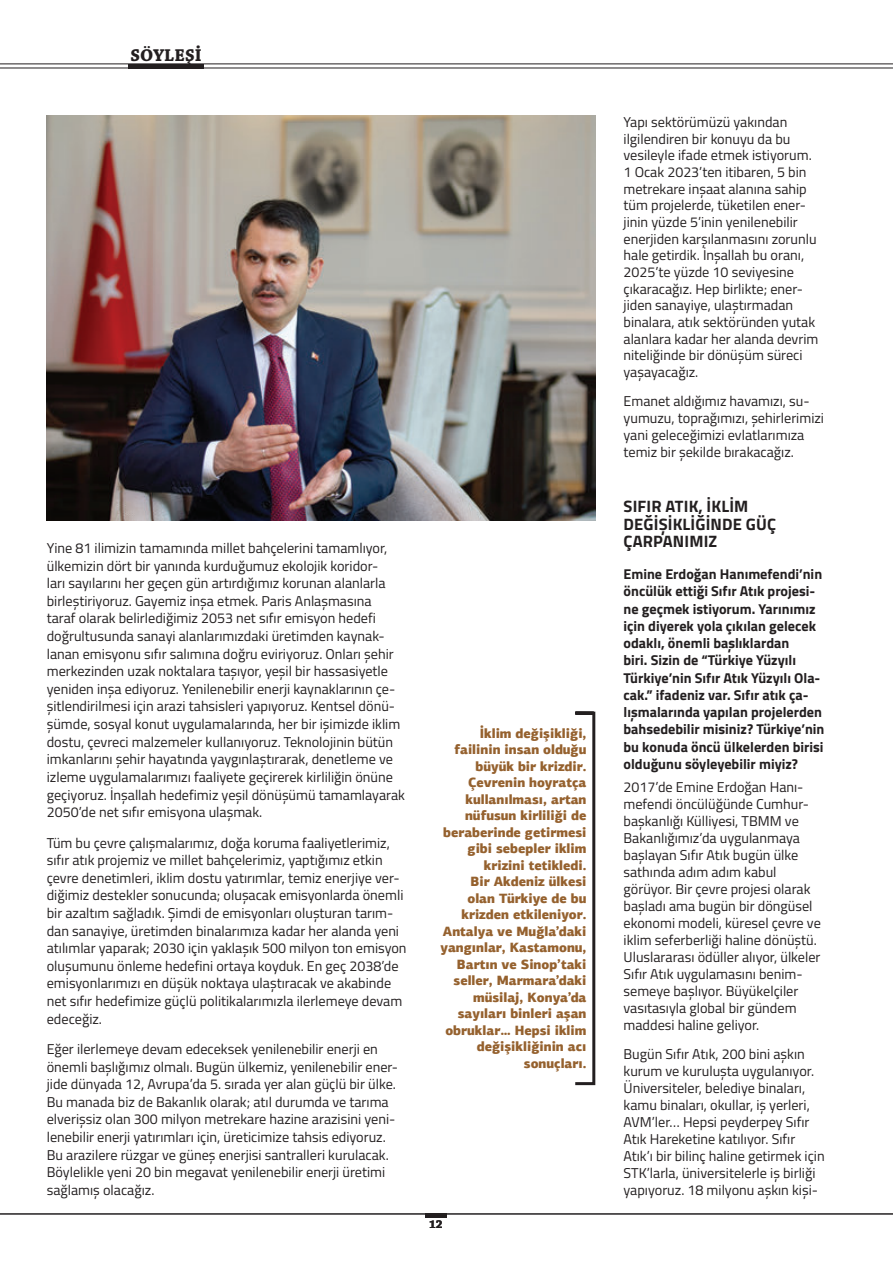
<style>
.page{position:relative;width:893px;height:1263px;background:#fff}
.page>*{position:absolute;margin:0;border:0;box-sizing:border-box;transform-origin:0 0}
.t1{font:700 18px "Chaparral Pro";color:#231f20}
.t2{font:700 16.5px/17.2px "Titillium Web";letter-spacing:.01em;color:#231f20}
.t3{font:14.25px/17.5px "Titillium Web";color:#231f20}
.t4{font:700 14.25px/17.2px "Titillium Web";color:#231f20}
.t5{font:900 13.5px/16.5px "PF Agora Sans Pro";color:#95612e;text-align:right;scale:.95 1}
.t6{font:700 12px "Chaparral Pro";color:#231f20}
</style>
<div class="page">
<svg style="left:575px;top:711px;width:21px;height:375px"></svg>
<img style="left:47px;top:116px;width:548px;height:405px">
<hr style="left:425px;top:1214px;width:21px;height:4px;background:#231f20">
<hr style="left:0;top:1214px;width:893px;height:1px;background:#231f20">
<hr style="left:0;top:64px;width:893px;height:1px;background:#231f20">
<hr style="left:0;top:68px;width:893px;height:1px;background:#231f20">
<hr style="left:128px;top:64px;width:76px;height:4px;background:#231f20">
<p class="t1" style="left:130px;top:44px;width:71px">SÖYLEŞİ</p>
<p class="t3" style="left:47px;top:538px;width:360px">Yine 81 ilimizin tamamında millet bahçelerini tamamlıyor, ülkemizin dört bir yanında kurduğumuz ekolojik koridor-<br>ları sayılarını her geçen gün artırdığımız korunan alanlarla birleştiriyoruz. Gayemiz inşa etmek. Paris Anlaşmasına<br>taraf olarak belirlediğimiz 2053 net sıfır emisyon hedefi doğrultusunda sanayi alanlarımızdaki üretimden kaynak&shy;lanan emisyonu sıfır salımına doğru eviriyoruz. Onları şehir merkezinden uzak noktalara taşıyor, yeşil bir hassasiyetle yeniden inşa ediyoruz. Yenilenebilir enerji kaynaklarının çe&shy;şitlendirilmesi için arazi tahsisleri yapıyoruz. Kentsel dönü&shy;şümde, sosyal konut uygulamalarında, her bir işimizde iklim dostu, çevreci malzemeler kullanıyoruz. Teknolojinin bütün imkanlarını şehir hayatında yaygınlaştırarak, denetleme ve izleme uygulamalarımızı faaliyete geçirerek kirliliğin önüne geçiyoruz. İnşallah hedefimiz yeşil dönüşümü tamamlayarak 2050’de net sıfır emisyona ulaşmak.</p>
<p class="t3" style="left:47px;top:833px;width:361px">Tüm bu çevre çalışmalarımız, doğa koruma faaliyetlerimiz, sıfır atık projemiz ve millet bahçelerimiz, yaptığımız etkin çevre denetimleri, iklim dostu yatırımlar, temiz enerjiye ver&shy;diğimiz destekler sonucunda; oluşacak emisyonlarda önemli bir azaltım sağladık. Şimdi de emisyonları oluşturan tarım&shy;dan sanayiye, üretimden binalarımıza kadar her alanda yeni atılımlar yaparak; 2030 için yaklaşık 500 milyon ton emisyon oluşumunu önleme hedefini ortaya koyduk. En geç 2038’de emisyonlarımızı en düşük noktaya ulaştıracak ve akabinde net sıfır hedefimize güçlü politikalarımızla ilerlemeye devam edeceğiz.</p>
<p class="t3" style="left:47px;top:1039px;width:353px">Eğer ilerlemeye devam edeceksek yenilenebilir enerji en önemli başlığımız olmalı. Bugün ülkemiz, yenilenebilir ener&shy;jide dünyada 12, Avrupa’da 5. sırada yer alan güçlü bir ülke.<br>Bu manada biz de Bakanlık olarak; atıl durumda ve tarıma elverişsiz olan 300 milyon metrekare hazine arazisini yeni&shy;lenebilir enerji yatırımları için, üreticimize tahsis ediyoruz.<br>Bu arazilere rüzgar ve güneş enerjisi santralleri kurulacak.<br>Böylelikle yeni 20 bin megavat yenilenebilir enerji üretimi sağlamış olacağız.</p>
<p class="t5" style="left:440px;top:725px;width:155px">İklim değişikliği, failinin insan olduğu büyük bir krizdir.<br>Çevrenin hoyratça kullanılması, artan nüfusun kirliliği de beraberinde getirmesi gibi sebepler iklim krizini tetikledi.<br>Bir Akdeniz ülkesi olan Türkiye de bu krizden etkileniyor.<br>Antalya ve Muğla’daki yangınlar, Kastamonu,<br>Bartın ve Sinop’taki seller, Marmara’daki müsilaj, Konya’da sayıları binleri aşan obruklar… Hepsi iklim değişikliğinin acı sonuçları.</p>
<p class="t6" style="left:429px;top:1217px;width:15px">12</p>
<p class="t3" style="left:623px;top:113px;width:196px;line-height:16.6px">Yapı sektörümüzü yakından ilgilendiren bir konuyu da bu vesileyle ifade etmek istiyorum.<br>1 Ocak 2023’ten itibaren, 5 bin metrekare inşaat alanına sahip tüm projelerde, tüketilen ener&shy;jinin yüzde 5’inin yenilenebilir enerjiden karşılanmasını zorunlu hale getirdik. İnşallah bu oranı,<br>2025’te yüzde 10 seviyesine çıkaracağız. Hep birlikte; ener&shy;jiden sanayiye, ulaştırmadan binalara, atık sektöründen yutak alanlara kadar her alanda devrim niteliğinde bir dönüşüm süreci yaşayacağız.</p>
<p class="t3" style="left:623px;top:392px;width:202px;line-height:16.8px">Emanet aldığımız havamızı, su&shy;yumuzu, toprağımızı, şehirlerimizi yani geleceğimizi evlatlarımıza temiz bir şekilde bırakacağız.</p>
<p class="t2" style="left:624px;top:497px;width:154px">SIFIR ATIK, İKLİM<br>DEĞİŞİKLİĞİNDE GÜÇ<br>ÇARPANIMIZ</p>
<p class="t4" style="left:623px;top:565px;width:202px">Emine Erdoğan Hanımefendi’nin öncülük ettiği Sıfır Atık projesi&shy;ne geçmek istiyorum. Yarınımız için diyerek yola çıkılan gelecek odaklı, önemli başlıklardan<br>biri. Sizin de “Türkiye Yüzyılı Türkiye’nin Sıfır Atık Yüzyılı Ola&shy;cak.” ifadeniz var. Sıfır atık ça&shy;lışmalarında yapılan projelerden bahsedebilir misiniz? Türkiye’nin bu konuda öncü ülkelerden birisi olduğunu söyleyebilir miyiz?</p>
<p class="t3" style="left:623px;top:778px;width:199px;line-height:17px">2017’de Emine Erdoğan Hanı&shy;mefendi öncülüğünde Cumhur&shy;başkanlığı Külliyesi, TBMM ve<br>Bakanlığımız’da uygulanmaya başlayan Sıfır Atık bugün ülke sathında adım adım kabul görüyor. Bir çevre projesi olarak başladı ama bugün bir döngüsel ekonomi modeli, küresel çevre ve iklim seferberliği haline dönüştü.<br>Uluslararası ödüller alıyor, ülkeler<br>Sıfır Atık uygulamasını benim&shy;semeye başlıyor. Büyükelçiler vasıtasıyla global bir gündem maddesi haline geliyor.</p>
<p class="t3" style="left:623px;top:1045px;width:203px;line-height:17px">Bugün Sıfır Atık, 200 bini aşkın kurum ve kuruluşta uygulanıyor.<br>Üniversiteler, belediye binaları, kamu binaları, okullar, iş yerleri, AVM’ler… Hepsi peyderpey Sıfır Atık Hareketine katılıyor. Sıfır Atık’ı bir bilinç haline getirmek için STK’larla, üniversitelerle iş birliği yapıyoruz. 18 milyonu aşkın kişi-</p>
</div>
